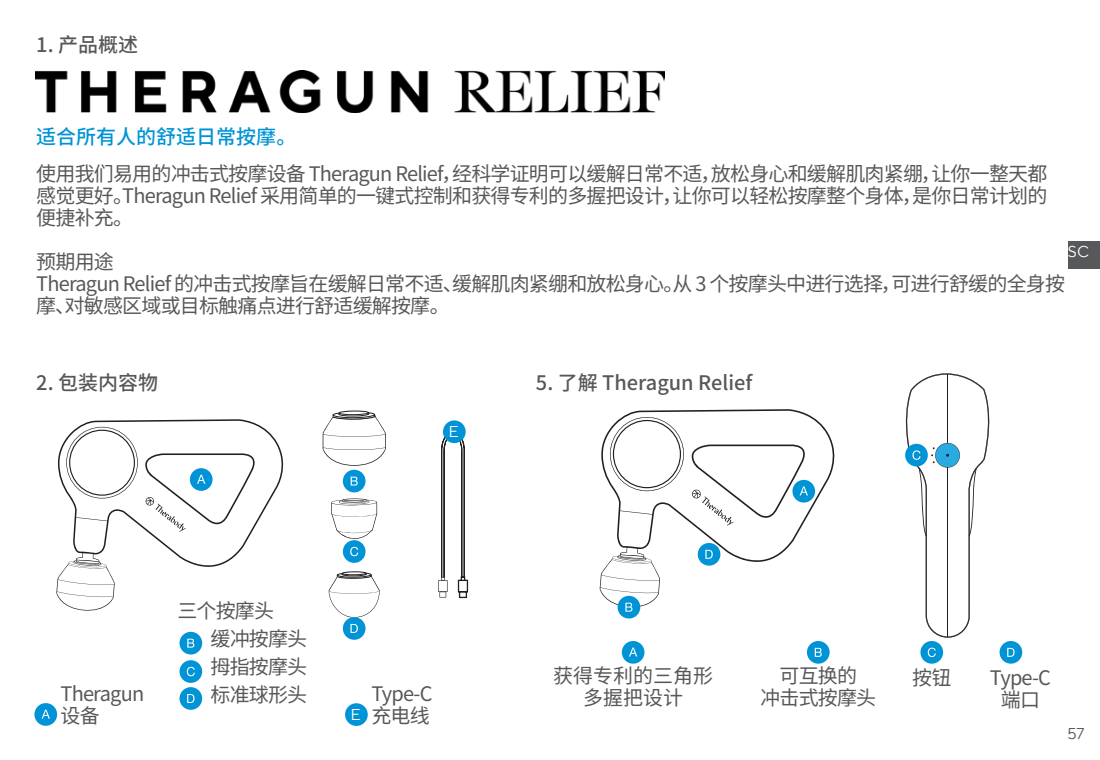
<style>
.page{position:relative;width:1100px;height:760px;background:#fff}
.page>*{position:absolute;margin:0;border:0;box-sizing:border-box;transform-origin:0 0}
.t1{font:20px/22px "Noto Sans CJ Ksc";letter-spacing:-.04em;color:#57585a}
.t2{font:500 20px "Noto Sans CJ Ksc";color:#57585a}
.t3{font:500 20px "Noto Sans CJ Ksc";color:#0094d7}
.t4{font:20px/22px "Noto Sans CJ Ksc";color:#57585a;text-align:center}
.t5{font:16px "TT Norms";color:#fff}
.t6{font:16px "TT Norms";color:#57585a}
</style>
<div class="page">
<img style="left:36px;top:70px;width:628px;height:43px">
<svg style="left:58px;top:419px;width:226px;height:148px"></svg>
<svg style="left:66px;top:427px;width:72px;height:71px"></svg>
<svg style="left:56px;top:552px;width:59px;height:59px"></svg>
<svg style="left:76px;top:517px;width:32px;height:4px"></svg>
<div style="left:34px;top:703px;width:23px;height:22px;background:#0094d7;border-radius:50%"></div>
<svg style="left:42px;top:709px;width:8px;height:9px"></svg>
<svg style="left:145px;top:453px;width:110px;height:79px"></svg>
<div style="left:343px;top:470px;width:22px;height:22px;background:#0094d7;border-radius:50%"></div>
<svg style="left:351px;top:476px;width:7px;height:9px"></svg>
<div style="left:343px;top:540px;width:22px;height:23px;background:#0094d7;border-radius:50%"></div>
<svg style="left:350px;top:547px;width:8px;height:9px"></svg>
<svg style="left:438px;top:580px;width:2px;height:12px"></svg>
<div style="left:439px;top:581px;width:8px;height:10px;background:#fff"></div>
<svg style="left:440px;top:435px;width:28px;height:163px"></svg>
<svg style="left:331px;top:498px;width:46px;height:41px"></svg>
<div style="left:337px;top:572px;width:34px;height:5px;border:1px solid #231f20;border-radius:50%"></div>
<div style="left:342px;top:572px;width:25px;height:4px;border:1px solid #231f20;border-radius:50%"></div>
<div style="left:342px;top:571px;width:24px;height:4px;border:1px solid #231f20;border-radius:50%"></div>
<svg style="left:329px;top:574px;width:51px;height:43px"></svg>
<div style="left:333px;top:412px;width:42px;height:6px;border:1px solid #231f20;border-radius:50%"></div>
<div style="left:338px;top:411px;width:31px;height:5px;border:1px solid #231f20;border-radius:50%"></div>
<div style="left:339px;top:411px;width:30px;height:4px;border:1px solid #231f20;border-radius:50%"></div>
<svg style="left:323px;top:414px;width:63px;height:52px"></svg>
<div style="left:343px;top:617px;width:22px;height:23px;background:#0094d7;border-radius:50%"></div>
<svg style="left:350px;top:624px;width:8px;height:9px"></svg>
<div style="left:179px;top:632px;width:23px;height:22px;background:#0094d7;border-radius:50%"></div>
<svg style="left:187px;top:638px;width:7px;height:9px"></svg>
<div style="left:179px;top:660px;width:23px;height:23px;background:#0094d7;border-radius:50%"></div>
<svg style="left:187px;top:667px;width:8px;height:9px"></svg>
<div style="left:179px;top:687px;width:23px;height:23px;background:#0094d7;border-radius:50%"></div>
<svg style="left:187px;top:694px;width:8px;height:9px"></svg>
<div style="left:443px;top:420px;width:23px;height:23px;background:#0094d7;border-radius:50%"></div>
<div style="left:345px;top:703px;width:23px;height:23px;background:#0094d7;border-radius:50%"></div>
<div style="left:622px;top:641px;width:22px;height:22px;background:#0094d7;border-radius:50%"></div>
<svg style="left:629px;top:647px;width:8px;height:9px"></svg>
<div style="left:807px;top:641px;width:23px;height:22px;background:#0094d7;border-radius:50%"></div>
<svg style="left:815px;top:648px;width:7px;height:9px"></svg>
<div style="left:920px;top:641px;width:23px;height:22px;background:#0094d7;border-radius:50%"></div>
<svg style="left:928px;top:647px;width:8px;height:10px"></svg>
<svg style="left:905px;top:373px;width:85px;height:264px"></svg>
<div style="left:999px;top:641px;width:23px;height:22px;background:#0094d7;border-radius:50%"></div>
<svg style="left:1007px;top:648px;width:7px;height:9px"></svg>
<svg style="left:601px;top:409px;width:234px;height:154px"></svg>
<svg style="left:610px;top:417px;width:74px;height:74px"></svg>
<svg style="left:620px;top:510px;width:33px;height:5px"></svg>
<div style="left:792px;top:480px;width:23px;height:22px;background:#0094d7;border-radius:50%"></div>
<svg style="left:691px;top:444px;width:117px;height:81px"></svg>
<div style="left:618px;top:596px;width:22px;height:22px;background:#0094d7;border-radius:50%"></div>
<svg style="left:599px;top:547px;width:61px;height:64px"></svg>
<div style="left:698px;top:543px;width:22px;height:22px;background:#0094d7;border-radius:50%"></div>
<svg style="left:705px;top:550px;width:8px;height:9px"></svg>
<div style="left:1068px;top:242px;width:32px;height:27px;background:#57585a"></div>
<p class="t2" style="left:36px;top:33px;width:103px">1. 产品概述</p>
<p class="t3" style="left:36px;top:126px;width:262px">适合所有人的舒适日常按摩。</p>
<p class="t1" style="left:36px;top:163px;width:1013px;text-align:justify">使用我们易用的冲击式按摩设备 Theragun Relief，经科学证明可以缓解日常不适，放松身心和缓解肌肉紧绷，让你一整天都感觉更好。Theragun Relief 采用简单的一键式控制和获得专利的多握把设计，让你可以轻松按摩整个身体，是你日常计划的便捷补充。</p>
<p class="t1" style="left:36px;top:251px;width:79px">预期用途</p>
<p class="t1" style="left:36px;top:273px;width:1030px">Theragun Relief 的冲击式按摩旨在缓解日常不适、缓解肌肉紧绷和放松身心。从 3 个按摩头中进行选择，可进行舒缓的全身按摩、对敏感区域或目标触痛点进行舒适缓解按摩。</p>
<p class="t5" style="left:1068px;top:241px;width:23px">SC</p>
<p class="t2" style="left:36px;top:371px;width:123px">2. 包装内容物</p>
<p class="t5" style="left:448px;top:422px;width:12px">E</p>
<p class="t1" style="left:60px;top:683px;width:85px">Theragun设备</p>
<p class="t1" style="left:210px;top:597px;width:98px;line-height:28px;text-indent:-33px">三个按摩头<br>缓冲按摩头</p>
<p class="t1" style="left:210px;top:656px;width:98px">拇指按摩头</p>
<p class="t1" style="left:210px;top:684px;width:98px">标准球形头</p>
<p class="t1" style="left:371px;top:682px;width:63px">Type-C</p>
<p class="t5" style="left:351px;top:704px;width:12px">E</p>
<p class="t1" style="left:371px;top:704px;width:60px">充电线</p>
<p class="t2" style="left:536px;top:371px;width:218px">5. 了解 Theragun Relief</p>
<p class="t4" style="left:553px;top:664px;width:161px">获得专利的三角形多握把设计</p>
<p class="t1" style="left:760px;top:665px;width:117px;text-align:center">可互换的<br>冲击式按摩头</p>
<p class="t1" style="left:912px;top:667px;width:41px">按钮</p>
<p class="t1" style="left:990px;top:667px;width:63px;text-align:center">Type-C端口</p>
<p class="t6" style="left:1067px;top:723px;width:19px">57</p>
</div>
